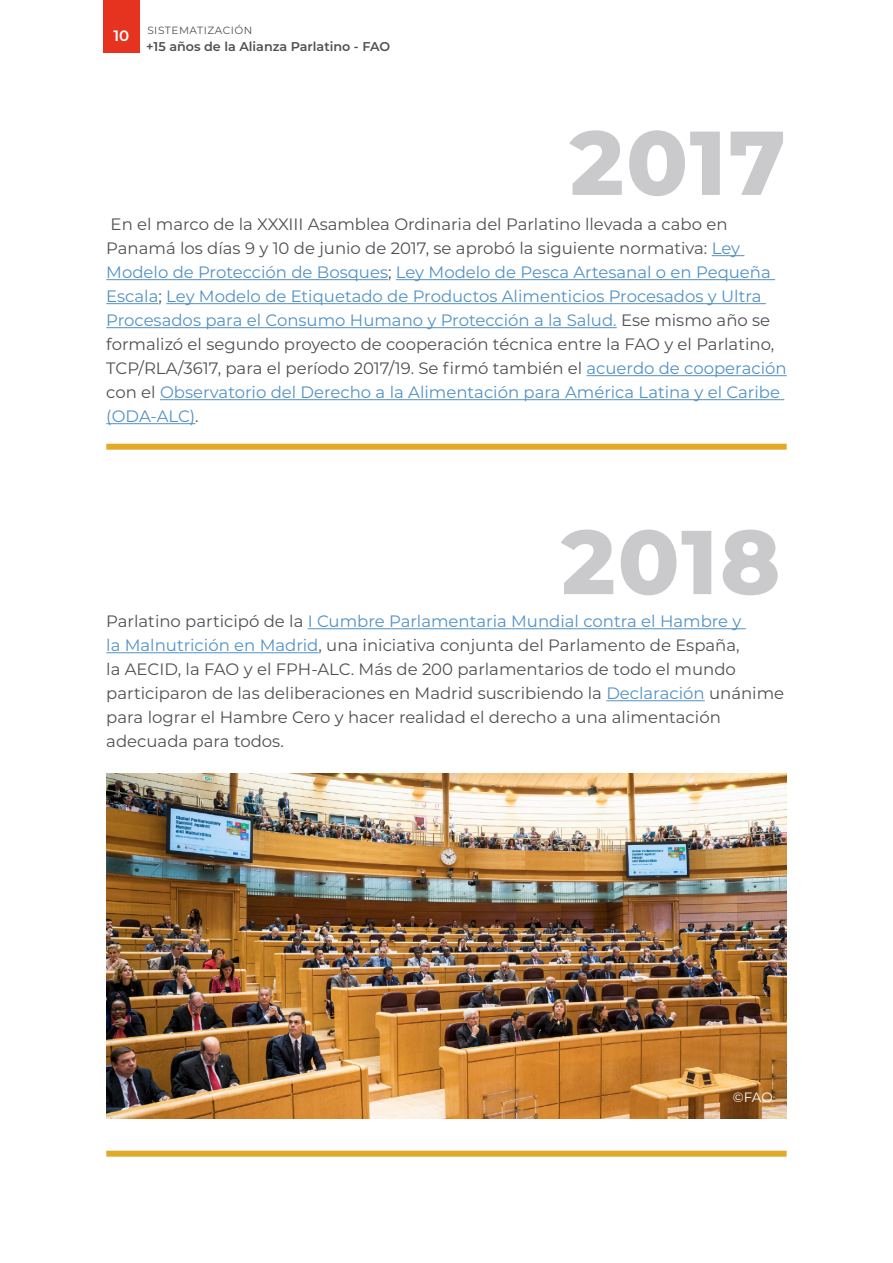
<style>
.page{position:relative;width:893px;height:1263px;background:#fff}
.page>*{position:absolute;margin:0;border:0;box-sizing:border-box;transform-origin:0 0}
.TITULO_2{font:800 90.45px "Montserrat";letter-spacing:.025em;color:#cacacc}
.párrafo_1{font:16.5px/24px "Montserrat";color:#5291c5}
.párrafo_1-2{font:16.5px/24px "Montserrat";color:#4f5054}
.t1{font:600 15px "Montserrat";color:#fff}
.párrafo_1-3{font:13.5px "Montserrat";color:#fff}
.t2{font:600 12.75px "Montserrat";color:#4f5054}
.t3{font:10.5px "Montserrat";letter-spacing:.05em;color:#4f5054}
.s1{color:#4f5054}
.s2{color:#5291c5}
</style>
<div class="page">
<div style="left:103px;top:0;width:37px;height:52px;background:#e6331f"></div>
<hr style="left:712px;top:255px;width:32px;height:1px;background:#5291c5">
<hr style="left:106px;top:279px;width:282px;height:1px;background:#5291c5">
<hr style="left:396px;top:279px;width:379px;height:1px;background:#5291c5">
<hr style="left:106px;top:303px;width:52px;height:1px;background:#5291c5">
<hr style="left:166px;top:303px;width:600px;height:1px;background:#5291c5">
<hr style="left:106px;top:327px;width:511px;height:1px;background:#5291c5">
<hr style="left:586px;top:375px;width:201px;height:1px;background:#5291c5">
<hr style="left:160px;top:399px;width:624px;height:1px;background:#5291c5">
<hr style="left:106px;top:423px;width:89px;height:1px;background:#5291c5">
<hr style="left:308px;top:628px;width:438px;height:1px;background:#5291c5">
<hr style="left:106px;top:652px;width:212px;height:1px;background:#5291c5">
<hr style="left:606px;top:700px;width:99px;height:1px;background:#5291c5">
<div style="left:106px;top:444px;width:681px;height:6px;background:#e1aa29"></div>
<div style="left:106px;top:1151px;width:681px;height:6px;background:#e1aa29"></div>
<img style="left:106px;top:774px;width:681px;height:345px">
<p class="t1" style="left:114px;top:25px;width:17px">10</p>
<p class="t3" style="left:147px;top:23px;width:107px">SISTEMATIZACIÓN</p>
<p class="t2" style="left:146px;top:37px;width:245px">+15 años de la Alianza Parlatino - FAO</p>
<p class="TITULO_2" style="left:570px;top:96px;width:217px">2017</p>
<p class="párrafo_1" style="left:106px;top:212px;width:682px"><span class="s1">En el marco de la XXXIII Asamblea Ordinaria del Parlatino llevada a cabo en Panamá los días 9 y 10 de junio de 2017, se aprobó la siguiente normativa:</span> Ley Modelo de Protección de Bosques<span class="s1">;</span> Ley Modelo de Pesca Artesanal o en Pequeña Escala<span class="s1">;</span> Ley Modelo de Etiquetado de Productos Alimenticios Procesados y Ultra Procesados para el Consumo Humano y Protección a la Salud. <span class="s1">Ese mismo año se formalizó el segundo proyecto de cooperación técnica entre la FAO y el Parlatino, TCP/RLA/3617, para el período 2017/19. Se firmó también el</span> acuerdo de cooperación <span class="s1">con el</span> Observatorio del Derecho a la Alimentación para América Latina y el Caribe (ODA-ALC)<span class="s1">.</span></p>
<p class="TITULO_2" style="left:561px;top:496px;width:221px">2018</p>
<p class="párrafo_1-2" style="left:106px;top:609px;width:679px">Parlatino participó de la <span class="s2">I Cumbre Parlamentaria Mundial contra el Hambre y<br>la Malnutrición en Madrid</span>, una iniciativa conjunta del Parlamento de España,<br>la AECID, la FAO y el FPH-ALC. Más de 200 parlamentarios de todo el mundo participaron de las deliberaciones en Madrid suscribiendo la <span class="s2">Declaración</span> unánime para lograr el Hambre Cero y hacer realidad el derecho a una alimentación adecuada para todos.</p>
<p class="párrafo_1-3" style="left:733px;top:1088px;width:41px">©FAO</p>
</div>
